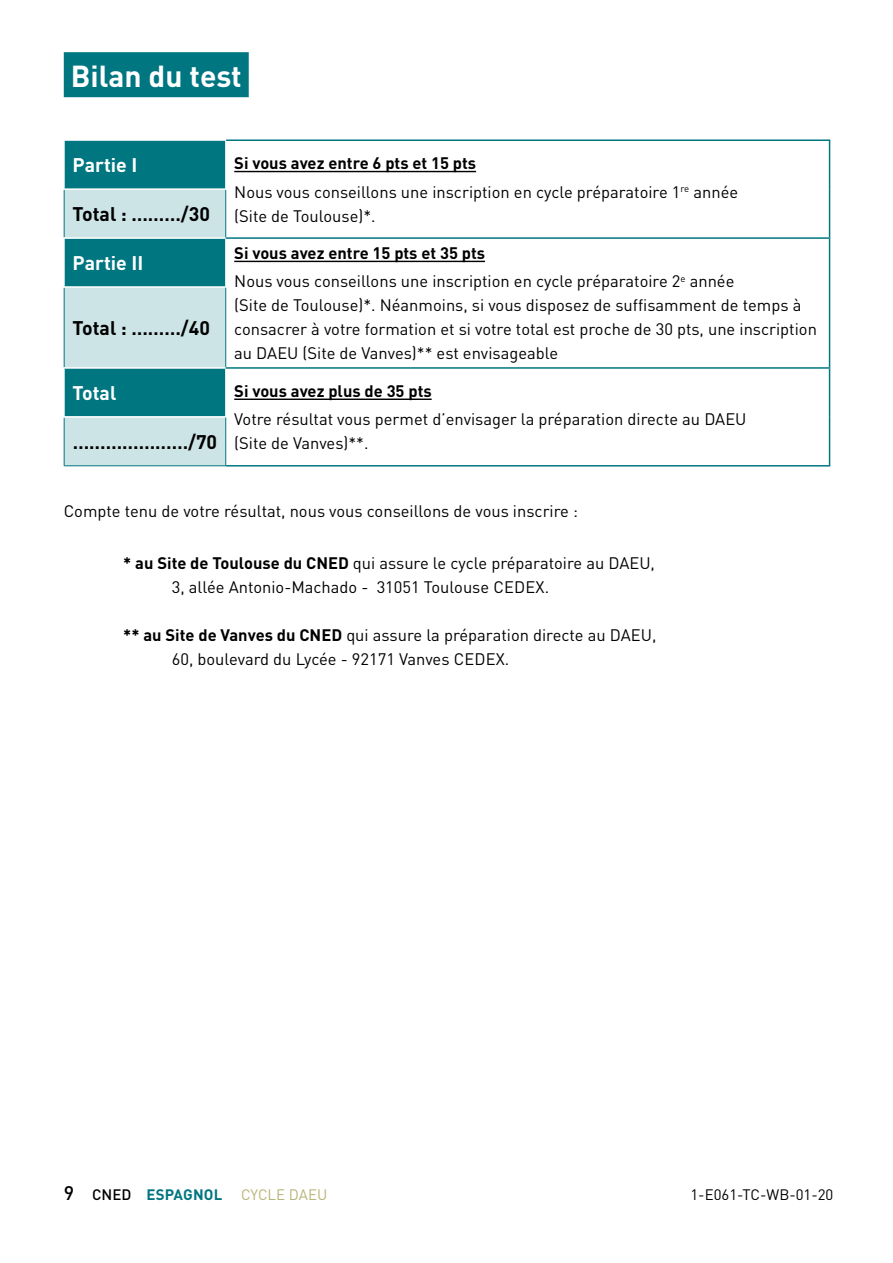
<style>
.page{position:relative;width:893px;height:1263px;background:#fff}
.page>*{position:absolute;margin:0;border:0;box-sizing:border-box;transform-origin:0 0}
.Titre_Seance{font:700 30px "DINOT";color:#fff}
.Reserve{font:700 19.5px "DINOT";color:#000}
.Reserve-2{font:700 19.5px "DINOT";color:#fff}
.Tablo{font:16.5px/24px "DINOT";color:#000}
.ListeSuite{font:16.5px/24px "DINOT";color:#000}
.Tablo-2{font:700 16.5px "DINOT";color:#000}
.t1{font:15px "DINOT";color:#000}
.t2{font:700 15px "DINOT";letter-spacing:.01em;color:#007681}
.t3{font:15px "DINOT";color:#b7b479}
.s1{font-weight:700}
.s2{font-weight:500;font-size:19.5px;color:#000}
.s3{font-weight:500;color:#000}
</style>
<div class="page">
<div style="left:64px;top:52px;width:185px;height:45px;background:#007681"></div>
<svg style="left:226px;top:141px;width:603px;height:324px"></svg>
<svg style="left:65px;top:141px;width:160px;height:324px;background:#70b2b8"></svg>
<hr style="left:64px;top:190px;width:1px;height:47px;background:#007681">
<hr style="left:64px;top:288px;width:1px;height:79px;background:#007681">
<hr style="left:64px;top:418px;width:1px;height:47px;background:#007681">
<hr style="left:64px;top:465px;width:162px;height:1px;background:#007681">
<hr style="left:64px;top:188px;width:162px;height:2px;background:#fff">
<hr style="left:64px;top:237px;width:162px;height:2px;background:#fff">
<hr style="left:64px;top:286px;width:162px;height:2px;background:#fff">
<hr style="left:64px;top:367px;width:162px;height:2px;background:#fff">
<hr style="left:64px;top:416px;width:162px;height:2px;background:#fff">
<hr style="left:225px;top:190px;width:1px;height:47px;background:#007681">
<hr style="left:225px;top:288px;width:1px;height:79px;background:#007681">
<hr style="left:225px;top:418px;width:1px;height:47px;background:#007681">
<hr style="left:226px;top:139px;width:604px;height:2px;background:#007681">
<hr style="left:829px;top:141px;width:1px;height:48px;background:#007681">
<hr style="left:829px;top:189px;width:1px;height:48px;background:#007681">
<hr style="left:226px;top:237px;width:604px;height:2px;background:#007681">
<hr style="left:829px;top:239px;width:1px;height:48px;background:#007681">
<hr style="left:829px;top:287px;width:1px;height:80px;background:#007681">
<hr style="left:226px;top:367px;width:604px;height:2px;background:#007681">
<hr style="left:829px;top:369px;width:1px;height:48px;background:#007681">
<hr style="left:829px;top:417px;width:1px;height:48px;background:#007681">
<hr style="left:226px;top:465px;width:604px;height:1px;background:#007681">
<hr style="left:234px;top:171px;width:242px;height:1px;background:#000">
<hr style="left:234px;top:261px;width:251px;height:1px;background:#000">
<hr style="left:234px;top:398px;width:198px;height:2px;background:#000">
<p class="Titre_Seance" style="left:71px;top:56px;width:173px">Bilan du test</p>
<p class="Reserve-2" style="left:73px;top:152px;width:66px">Partie I</p>
<p class="Tablo-2" style="left:234px;top:153px;width:243px">Si vous avez entre 6 pts et 15 pts</p>
<p class="Tablo" style="left:234px;top:179px;width:505px">Nous vous conseillons une inscription en cycle préparatoire 1<sup>re</sup> année</p>
<p class="Reserve" style="left:73px;top:201px;width:139px">Total : ………/30</p>
<p class="Tablo" style="left:234px;top:203px;width:143px">(Site de Toulouse)*.</p>
<p class="Reserve-2" style="left:73px;top:250px;width:72px">Partie II</p>
<p class="Tablo-2" style="left:234px;top:242px;width:252px">Si vous avez entre 15 pts et 35 pts</p>
<p class="Tablo" style="left:234px;top:269px;width:584px">Nous vous conseillons une inscription en cycle préparatoire 2<sup>e</sup> année<br>(Site de Toulouse)*. Néanmoins, si vous disposez de suffisamment de temps à consacrer à votre formation et si votre total est proche de 30 pts, une inscription au DAEU (Site de Vanves)** est envisageable</p>
<p class="Reserve" style="left:73px;top:315px;width:139px">Total : ………/40</p>
<p class="Reserve-2" style="left:73px;top:380px;width:45px">Total</p>
<p class="Tablo-2" style="left:234px;top:380px;width:199px">Si vous avez plus de 35 pts</p>
<p class="Tablo" style="left:234px;top:407px;width:514px">Votre résultat vous permet d’envisager la préparation directe au DAEU</p>
<p class="Reserve" style="left:73px;top:429px;width:146px">…………………/70</p>
<p class="Tablo" style="left:234px;top:431px;width:136px">(Site de Vanves)**.</p>
<p class="Tablo" style="left:64px;top:499px;width:516px">Compte tenu de votre résultat, nous vous conseillons de vous inscrire :</p>
<p class="ListeSuite" style="left:172px;top:551px;width:485px;text-indent:-48px"><span class="s1">* au Site de Toulouse du CNED</span> qui assure le cycle préparatoire au DAEU,<br>3, allée Antonio-Machado - 31051 Toulouse CEDEX.</p>
<p class="ListeSuite" style="left:172px;top:623px;width:486px;text-indent:-48px"><span class="s1">** au Site de Vanves du CNED</span> qui assure la préparation directe au DAEU,<br>60, boulevard du Lycée - 92171 Vanves CEDEX.</p>
<p class="t2" style="left:64px;top:1184px;width:160px"><span class="s2">9</span> <span class="s3">CNED</span> ESPAGNOL</p>
<p class="t3" style="left:241px;top:1185px;width:88px">CYCLE DAEU</p>
<p class="t1" style="left:690px;top:1185px;width:144px">1-E061-TC-WB-01-20</p>
</div>
